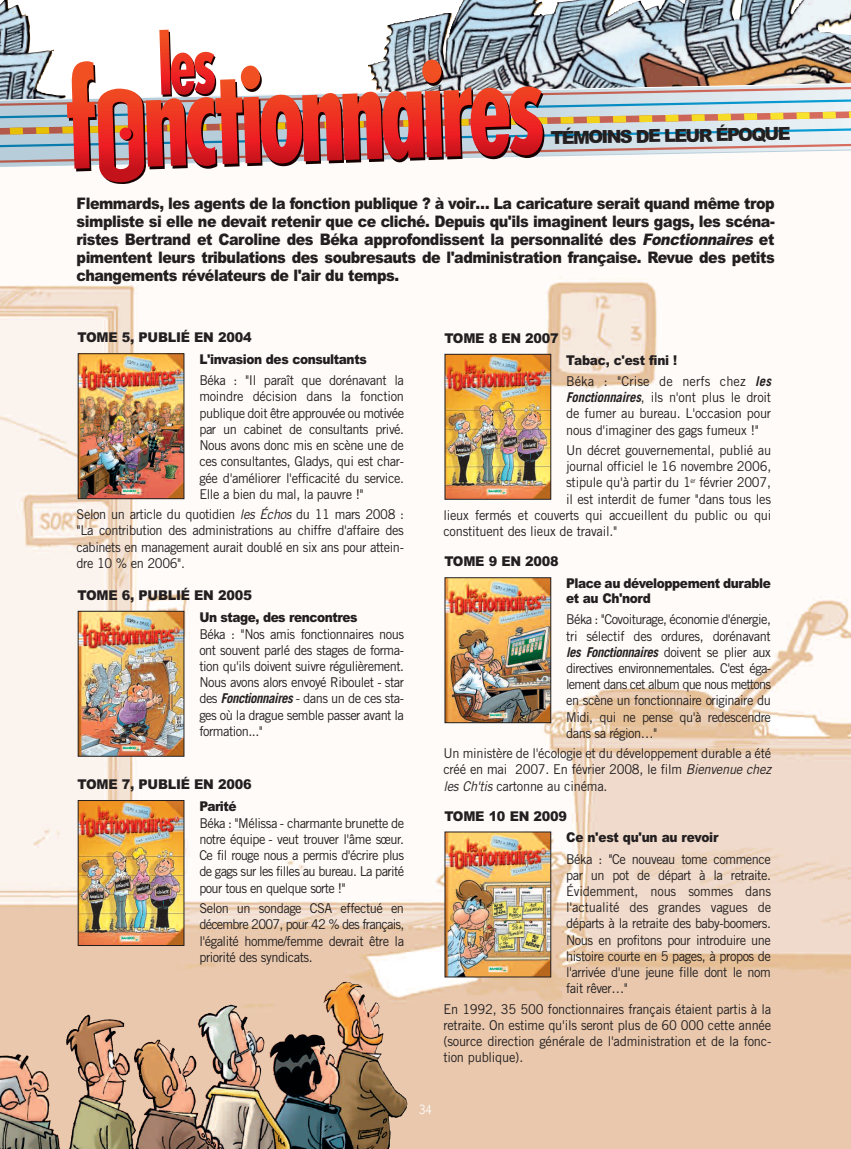
<style>
.page{position:relative;width:851px;height:1149px;background:#fff}
.page>*{position:absolute;margin:0;border:0;box-sizing:border-box;transform-origin:0 0}
.t1{font:900 18px "Arial";color:#231f20}
.t2{font:900 15.9px/18px "Arial";letter-spacing:-.035em;color:#231f20;text-align:justify;scale:.9 1}
.t3{font:13.5px/16.2px "Trade Gothic";letter-spacing:-.03em;color:#231f20;text-align:justify;scale:.95 1}
.t4{font:900 13.5px/15px "Arial";letter-spacing:-.025em;color:#231f20;scale:.9 1}
.t5{font:900 13.5px "Arial";letter-spacing:-.025em;color:#231f20;scale:.95 1}
.t6{font:13.5px "Itc Kabel";color:#fff;scale:.95 1}
.s1{font-style:italic}
.s2{font-weight:700;font-style:italic}
</style>
<div class="page">
<img style="left:0;top:142px;width:850px;height:1006px">
<img style="left:387px;top:0;width:463px;height:142px">
<img style="left:0;top:30px;width:849px;height:154px">
<svg style="left:121px;top:129px;width:12px;height:12px"></svg>
<div style="left:120px;top:127px;width:11px;height:13px;background:#ee1d23;border-radius:50%"></div>
<img style="left:80px;top:355px;width:102px;height:142px">
<div style="left:78px;top:353px;width:106px;height:146px;border:1px solid #231f20"></div>
<img style="left:80px;top:612px;width:102px;height:142px">
<div style="left:78px;top:610px;width:106px;height:146px;border:1px solid #231f20"></div>
<img style="left:80px;top:801px;width:102px;height:142px">
<img style="left:446px;top:356px;width:103px;height:141px">
<div style="left:444px;top:354px;width:107px;height:145px;border:1px solid #231f20"></div>
<img style="left:446px;top:579px;width:103px;height:141px">
<div style="left:444px;top:577px;width:107px;height:145px;border:1px solid #231f20"></div>
<img style="left:446px;top:833px;width:103px;height:142px">
<img style="left:0;top:1002px;width:407px;height:146px">
<h1 class="t1" style="left:550px;top:127px;width:241px;rotate:-1deg">TÉMOINS DE LEUR ÉPOQUE</h1>
<p class="t2" style="left:77px;top:194px;width:777px">Flemmards, les agents de la fonction publique ? à voir… La caricature serait quand même trop simpliste si elle ne devait retenir que ce cliché. Depuis qu'ils imaginent leurs gags, les scéna&shy;ristes Bertrand et Caroline des Béka approfondissent la personnalité des <span class="s1">Fonctionnaires</span> et pimentent leurs tribulations des soubresauts de l'administration française. Revue des petits changements révélateurs de l'air du temps.</p>
<p class="t5" style="left:77px;top:330px;width:185px">TOME 5, PUBLIÉ EN 2004</p>
<p class="t4" style="left:199px;top:352px;width:187px">L'invasion des consultants</p>
<p class="t3" style="left:199px;top:373px;width:217px">Béka : "Il paraît que dorénavant la moindre décision dans la fonction publique doit être approuvée ou motivée par un cabinet de consultants privé.<br>Nous avons donc mis en scène une de ces consultantes, Gladys, qui est char&shy;gée d'améliorer l'efficacité du service.<br>Elle a bien du mal, la pauvre !"</p>
<p class="t3" style="left:77px;top:507px;width:346px">Selon un article du quotidien <span class="s1">les Échos</span> du 11 mars 2008 : "La contribution des administrations au chiffre d'affaire des cabinets en management aurait doublé en six ans pour attein&shy;dre 10 % en 2006".</p>
<p class="t5" style="left:77px;top:587px;width:185px">TOME 6, PUBLIÉ EN 2005</p>
<p class="t4" style="left:199px;top:609px;width:177px">Un stage, des rencontres</p>
<p class="t3" style="left:199px;top:626px;width:217px">Béka : "Nos amis fonctionnaires nous ont souvent parlé des stages de forma&shy;tion qu'ils doivent suivre régulièrement.<br>Nous avons alors envoyé Riboulet - star des <span class="s2">Fonctionnaires</span> - dans un de ces sta&shy;ges où la drague semble passer avant la formation..."</p>
<p class="t5" style="left:77px;top:776px;width:185px">TOME 7, PUBLIÉ EN 2006</p>
<p class="t4" style="left:199px;top:798px;width:43px">Parité</p>
<p class="t3" style="left:199px;top:815px;width:217px">Béka : "Mélissa - charmante brunette de notre équipe - veut trouver l'âme sœur.<br>Ce fil rouge nous a permis d'écrire plus de gags sur les filles au bureau. La parité pour tous en quelque sorte !"</p>
<p class="t3" style="left:199px;top:901px;width:217px">Selon un sondage CSA effectué en décembre 2007, pour 42 % des français, l'égalité homme/femme devrait être la priorité des syndicats.</p>
<p class="t5" style="left:444px;top:330px;width:122px">TOME 8 EN 2007</p>
<p class="t4" style="left:566px;top:352px;width:125px">Tabac, c'est fini !</p>
<p class="t3" style="left:566px;top:374px;width:217px">Béka : "Crise de nerfs chez <span class="s2">les Fonctionnaires</span>, ils n'ont plus le droit de fumer au bureau. L'occasion pour nous d'imaginer des gags fumeux !"</p>
<p class="t3" style="left:566px;top:443px;width:217px">Un décret gouvernemental, publié au</p>
<p class="t3" style="left:566px;top:459px;width:217px">journal officiel le 16 novembre 2006,</p>
<p class="t3" style="left:566px;top:475px;width:217px">stipule qu'à partir du 1<sup>er</sup> février 2007,</p>
<p class="t3" style="left:566px;top:492px;width:217px">il est interdit de fumer "dans tous les</p>
<p class="t3" style="left:443px;top:508px;width:347px">lieux fermés et couverts qui accueillent du public ou qui</p>
<p class="t3" style="left:443px;top:524px;width:184px">constituent des lieux de travail."</p>
<p class="t5" style="left:444px;top:553px;width:122px">TOME 9 EN 2008</p>
<p class="t4" style="left:566px;top:576px;width:229px">Place au développement durable et au Ch'nord</p>
<p class="t3" style="left:566px;top:612px;width:217px">Béka : "Covoiturage, économie d'énergie, tri sélectif des ordures, dorénavant <span class="s2">les Fonctionnaires</span> doivent se plier aux directives environnementales. C'est éga&shy;lement dans cet album que nous mettons en scène un fonctionnaire originaire du Midi, qui ne pense qu'à redescendre dans sa région…"</p>
<p class="t3" style="left:443px;top:746px;width:346px">Un ministère de l'écologie et du développement durable a été créé en mai 2007. En février 2008, le film <span class="s1">Bienvenue chez les Ch'tis</span> cartonne au cinéma.</p>
<p class="t5" style="left:444px;top:808px;width:131px">TOME 10 EN 2009</p>
<p class="t4" style="left:566px;top:830px;width:171px">Ce n'est qu'un au revoir</p>
<p class="t3" style="left:566px;top:851px;width:217px">Béka : "Ce nouveau tome commence par un pot de départ à la retraite.<br>Évidemment, nous sommes dans l'actualité des grandes vagues de départs à la retraite des baby-boomers.<br>Nous en profitons pour introduire une histoire courte en 5 pages, à propos de l'arrivée d'une jeune fille dont le nom fait rêver…"</p>
<p class="t3" style="left:443px;top:1001px;width:346px">En 1992, 35 500 fonctionnaires français étaient partis à la retraite. On estime qu'ils seront plus de 60 000 cette année (source direction générale de l'administration et de la fonc&shy;tion publique).</p>
<p class="t6" style="left:419px;top:1104px;width:15px">34</p>
</div>
